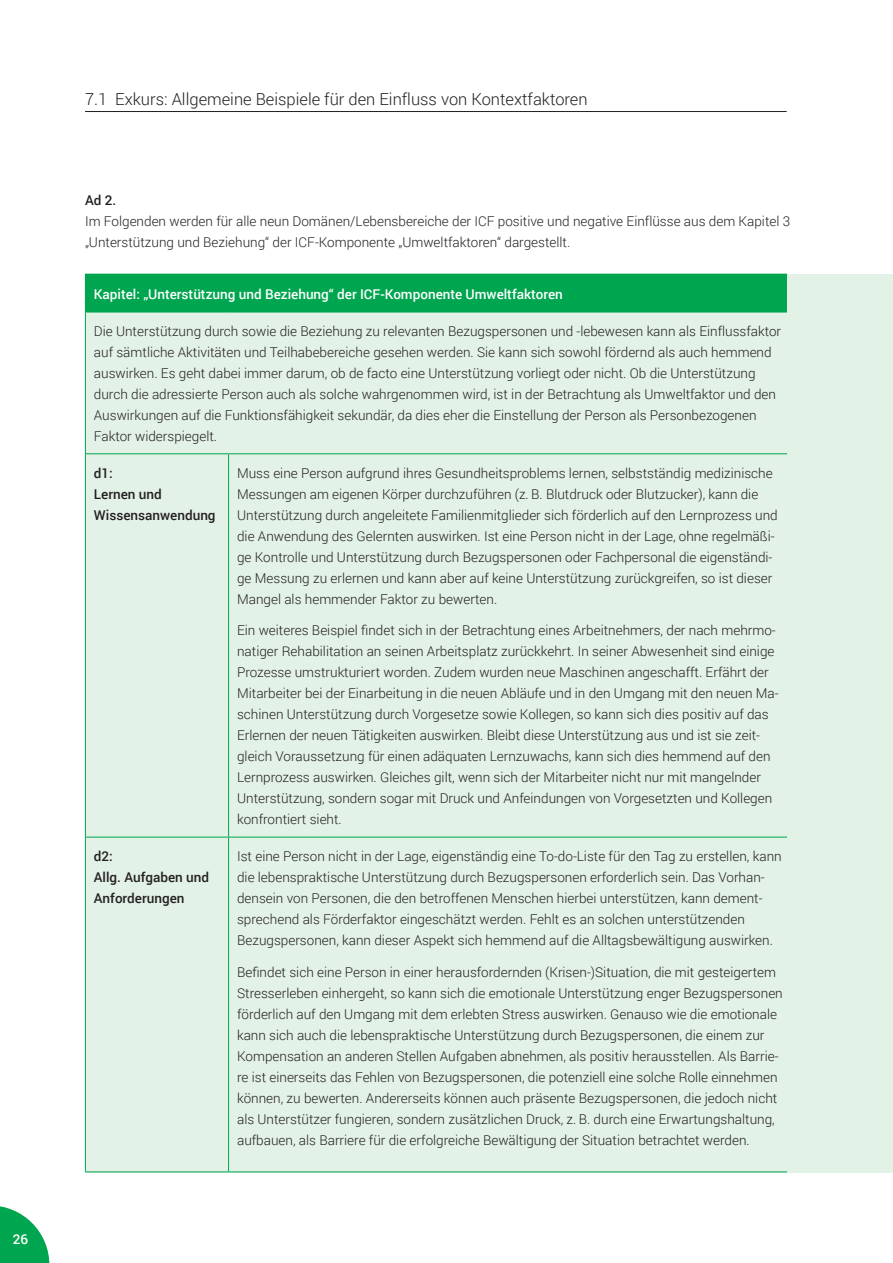
<style>
.page{position:relative;width:893px;height:1263px;background:#fff}
.page>*{position:absolute;margin:0;border:0;box-sizing:border-box;transform-origin:0 0}
.Kopfzeile_11pt{font:300 16.5px "Roboto";color:#231f20}
.Fließtext_9pt{font:300 13.5px/21px "Roboto";color:#231f20}
.Fließtext_9pt-2{font:500 13.5px "Roboto";color:#fff}
.Fließtext_9pt-3{font:500 13.5px/21px "Roboto";color:#231f20}
.Seitenzahl_links_9pt{font:500 13.5px "Roboto";color:#fff}
</style>
<div class="page">
<hr style="left:85px;top:111px;width:702px;height:1px;background:#231f20">
<div style="left:85px;top:274px;width:808px;height:898px;background:#e3f2e7"></div>
<div style="left:85px;top:274px;width:702px;height:38px;background:#00a54f"></div>
<hr style="left:85px;top:453px;width:144px;height:1px;background:#00a54f">
<hr style="left:229px;top:453px;width:558px;height:1px;background:#00a54f">
<hr style="left:228px;top:454px;width:1px;height:383px;background:#00a54f">
<hr style="left:85px;top:837px;width:144px;height:1px;background:#00a54f">
<hr style="left:229px;top:837px;width:558px;height:1px;background:#00a54f">
<hr style="left:228px;top:837px;width:1px;height:334px;background:#00a54f">
<hr style="left:85px;top:1171px;width:144px;height:1px;background:#00a54f">
<hr style="left:229px;top:1171px;width:558px;height:1px;background:#00a54f">
<hr style="left:85px;top:312px;width:144px;height:1px;background:#00a54f">
<hr style="left:229px;top:312px;width:558px;height:1px;background:#00a54f">
<hr style="left:85px;top:312px;width:1px;height:141px;background:#00a54f">
<hr style="left:85px;top:454px;width:1px;height:383px;background:#00a54f">
<hr style="left:85px;top:837px;width:1px;height:334px;background:#00a54f">
<svg style="left:0;top:1206px;width:49px;height:57px"></svg>
<p class="Seitenzahl_links_9pt" style="left:13px;top:1230px;width:17px">26</p>
<p class="Kopfzeile_11pt" style="left:85px;top:88px;width:504px">7.1 Exkurs: Allgemeine Beispiele für den Einfluss von Kontextfaktoren</p>
<p class="Fließtext_9pt-3" style="left:85px;top:189px;width:33px">Ad 2.</p>
<p class="Fließtext_9pt" style="left:85px;top:210px;width:707px">Im Folgenden werden für alle neun Domänen/Lebensbereiche der ICF positive und negative Einflüsse aus dem Kapitel 3 „Unterstützung und Beziehung“ der ICF-Komponente „Umweltfaktoren“ dargestellt.</p>
<p class="Fließtext_9pt-2" style="left:94px;top:285px;width:470px">Kapitel: „Unterstützung und Beziehung“ der ICF-Komponente Umweltfaktoren</p>
<p class="Fließtext_9pt" style="left:94px;top:320px;width:689px">Die Unterstützung durch sowie die Beziehung zu relevanten Bezugspersonen und -lebewesen kann als Einflussfaktor auf sämtliche Aktivitäten und Teilhabebereiche gesehen werden. Sie kann sich sowohl fördernd als auch hemmend auswirken. Es geht dabei immer darum, ob de facto eine Unterstützung vorliegt oder nicht. Ob die Unterstützung durch die adressierte Person auch als solche wahrgenommen wird, ist in der Betrachtung als Umweltfaktor und den Auswirkungen auf die Funktionsfähigkeit sekundär, da dies eher die Einstellung der Person als Personbezogenen Faktor widerspiegelt.</p>
<p class="Fließtext_9pt-3" style="left:94px;top:462px;width:20px">d1:</p>
<p class="Fließtext_9pt-3" style="left:94px;top:483px;width:69px">Lernen und</p>
<p class="Fließtext_9pt-3" style="left:94px;top:504px;width:123px">Wissensanwendung</p>
<p class="Fließtext_9pt" style="left:237px;top:462px;width:542px">Muss eine Person aufgrund ihres Gesundheitsproblems lernen, selbstständig medizinische Messungen am eigenen Körper durchzuführen (z. B. Blutdruck oder Blutzucker), kann die Unterstützung durch angeleitete Familienmitglieder sich förderlich auf den Lernprozess und die Anwendung des Gelernten auswirken. Ist eine Person nicht in der Lage, ohne regelmäßi&shy;ge Kontrolle und Unterstützung durch Bezugspersonen oder Fachpersonal die eigenständi&shy;ge Messung zu erlernen und kann aber auf keine Unterstützung zurückgreifen, so ist dieser Mangel als hemmender Faktor zu bewerten.</p>
<p class="Fließtext_9pt" style="left:237px;top:620px;width:543px">Ein weiteres Beispiel findet sich in der Betrachtung eines Arbeitnehmers, der nach mehrmo&shy;natiger Rehabilitation an seinen Arbeitsplatz zurückkehrt. In seiner Abwesenheit sind einige Prozesse umstrukturiert worden. Zudem wurden neue Maschinen angeschafft. Erfährt der Mitarbeiter bei der Einarbeitung in die neuen Abläufe und in den Umgang mit den neuen Ma&shy;schinen Unterstützung durch Vorgesetze sowie Kollegen, so kann sich dies positiv auf das Erlernen der neuen Tätigkeiten auswirken. Bleibt diese Unterstützung aus und ist sie zeit&shy;gleich Voraussetzung für einen adäquaten Lernzuwachs, kann sich dies hemmend auf den Lernprozess auswirken. Gleiches gilt, wenn sich der Mitarbeiter nicht nur mit mangelnder Unterstützung, sondern sogar mit Druck und Anfeindungen von Vorgesetzten und Kollegen konfrontiert sieht.</p>
<p class="Fließtext_9pt-3" style="left:94px;top:845px;width:20px">d2:</p>
<p class="Fließtext_9pt-3" style="left:94px;top:866px;width:117px">Allg. Aufgaben und<br>Anforderungen</p>
<p class="Fließtext_9pt" style="left:237px;top:845px;width:546px">Ist eine Person nicht in der Lage, eigenständig eine To-do-Liste für den Tag zu erstellen, kann die lebenspraktische Unterstützung durch Bezugspersonen erforderlich sein. Das Vorhan&shy;densein von Personen, die den betroffenen Menschen hierbei unterstützen, kann dement&shy;sprechend als Förderfaktor eingeschätzt werden. Fehlt es an solchen unterstützenden Bezugspersonen, kann dieser Aspekt sich hemmend auf die Alltagsbewältigung auswirken.</p>
<p class="Fließtext_9pt" style="left:237px;top:961px;width:547px">Befindet sich eine Person in einer herausfordernden (Krisen-)Situation, die mit gesteigertem Stresserleben einhergeht, so kann sich die emotionale Unterstützung enger Bezugspersonen förderlich auf den Umgang mit dem erlebten Stress auswirken. Genauso wie die emotionale kann sich auch die lebenspraktische Unterstützung durch Bezugspersonen, die einem zur Kompensation an anderen Stellen Aufgaben abnehmen, als positiv herausstellen. Als Barrie&shy;re ist einerseits das Fehlen von Bezugspersonen, die potenziell eine solche Rolle einnehmen können, zu bewerten. Andererseits können auch präsente Bezugspersonen, die jedoch nicht als Unterstützer fungieren, sondern zusätzlichen Druck, z. B. durch eine Erwartungshaltung, aufbauen, als Barriere für die erfolgreiche Bewältigung der Situation betrachtet werden.</p>
</div>
